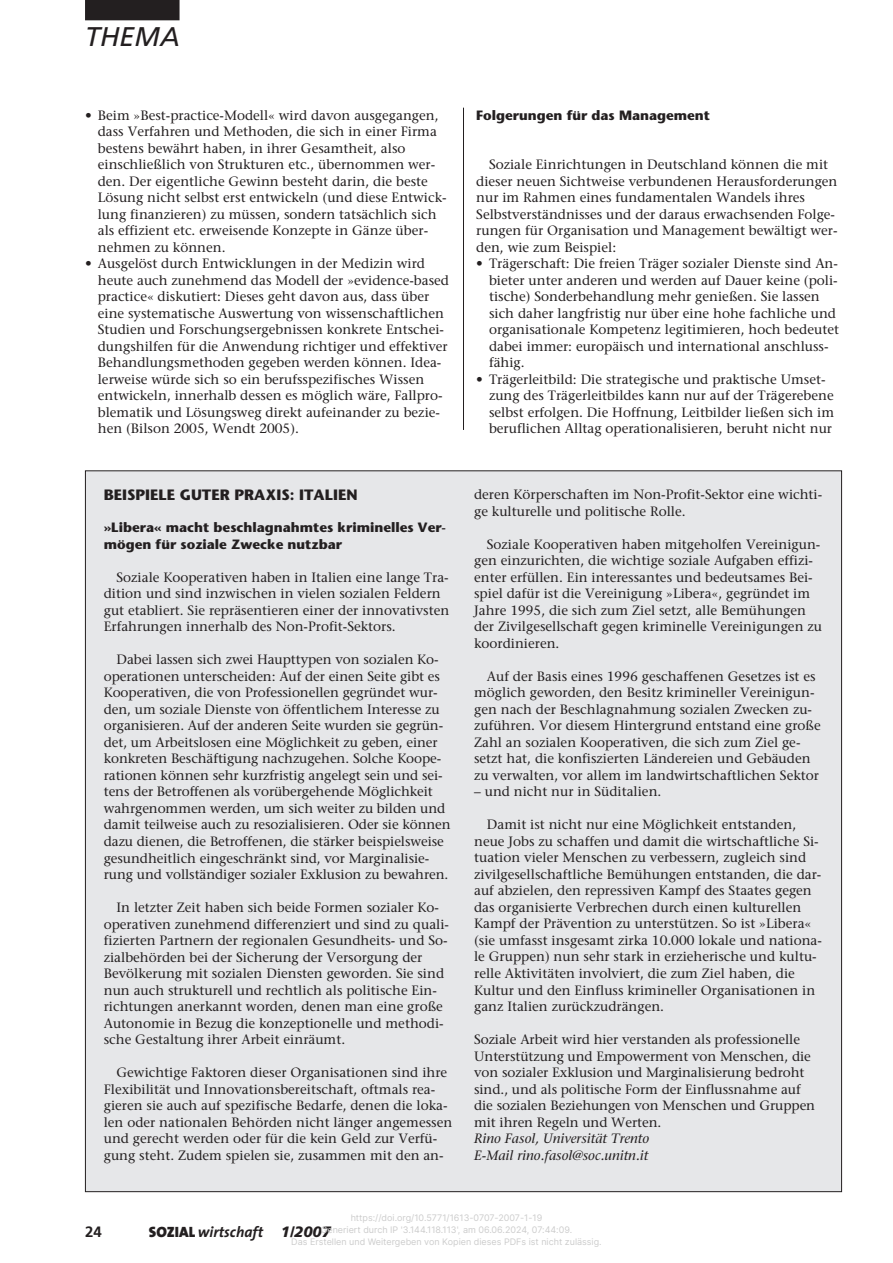
<style>
.page{position:relative;width:893px;height:1263px;background:#fff}
.page>*{position:absolute;margin:0;border:0;box-sizing:border-box;transform-origin:0 0}
.t1{font:italic 27px "Frutiger";color:#231f20}
.t2{font:700 15px "Stone Sans";color:#231f20}
.t3{font:italic 700 15px "The Sans";color:#231f20}
.t4{font:700 15px "Frutiger";color:#231f20}
.t5{font:13.5px/16.5px "Stone Serif";color:#231f20}
.t6{font:700 13.5px/16.5px "Stone Sans";color:#231f20}
.t7{font:italic 13.5px/16.5px "Stone Serif";color:#231f20}
.t8{font:9px/12px "Inter";color:#ccc;text-align:center}
.s1{font-family:"The Sans Black Caps";font-weight:400;font-style:normal}
.s2{font-family:"Frutiger";font-weight:900}
</style>
<div class="page">
<hr style="left:463px;top:108px;width:1px;height:322px;background:#231f20">
<div style="left:85px;top:0;width:95px;height:20px;background:#231f20"></div>
<div style="left:85px;top:471px;width:757px;height:721px;background:#e6e7e9"></div>
<h1 class="t1" style="left:85px;top:26px;width:96px">THEMA</h1>
<p class="t5" style="left:98px;top:108px;width:350px;text-indent:-13px">• Beim »Best-practice-Modell« wird davon ausgegangen, dass Verfahren und Methoden, die sich in einer Firma bestens bewährt haben, in ihrer Gesamtheit, also einschließlich von Strukturen etc., übernommen wer&shy;den. Der eigentliche Gewinn besteht darin, die beste Lösung nicht selbst erst entwickeln (und diese Entwick&shy;lung finanzieren) zu müssen, sondern tatsächlich sich als effizient etc. erweisende Konzepte in Gänze über&shy;nehmen zu können.</p>
<p class="t5" style="left:98px;top:257px;width:353px;text-indent:-13px">• Ausgelöst durch Entwicklungen in der Medizin wird heute auch zunehmend das Modell der »evidence-based practice« diskutiert: Dieses geht davon aus, dass über eine systematische Auswertung von wissenschaftlichen Studien und Forschungsergebnissen konkrete Entschei&shy;dungshilfen für die Anwendung richtiger und effektiver Behandlungsmethoden gegeben werden können. Idea&shy;lerweise würde sich so ein berufsspezifisches Wissen entwickeln, innerhalb dessen es möglich wäre, Fallpro&shy;blematik und Lösungsweg direkt aufeinander zu bezie&shy;hen (Bilson 2005, Wendt 2005).</p>
<p class="t2" style="left:104px;top:489px;width:255px">BEISPIELE GUTER PRAXIS: ITALIEN</p>
<p class="t6" style="left:104px;top:521px;width:344px">»Libera« macht beschlagnahmtes kriminelles Ver&shy;mögen für soziale Zwecke nutzbar</p>
<p class="t5" style="left:104px;top:570px;width:347px;text-indent:13px">Soziale Kooperativen haben in Italien eine lange Tra&shy;dition und sind inzwischen in vielen sozialen Feldern gut etabliert. Sie repräsentieren einer der innovativsten Erfahrungen innerhalb des Non-Profit-Sektors.</p>
<p class="t5" style="left:104px;top:653px;width:348px;text-indent:13px">Dabei lassen sich zwei Haupttypen von sozialen Ko&shy;operationen unterscheiden: Auf der einen Seite gibt es Kooperativen, die von Professionellen gegründet wur&shy;den, um soziale Dienste von öffentlichem Interesse zu organisieren. Auf der anderen Seite wurden sie gegrün&shy;det, um Arbeitslosen eine Möglichkeit zu geben, einer konkreten Beschäftigung nachzugehen. Solche Koope&shy;rationen können sehr kurzfristig angelegt sein und sei&shy;tens der Betroffenen als vorübergehende Möglichkeit wahrgenommen werden, um sich weiter zu bilden und damit teilweise auch zu resozialisieren. Oder sie können dazu dienen, die Betroffenen, die stärker beispielsweise gesundheitlich eingeschränkt sind, vor Marginalisie&shy;rung und vollständiger sozialer Exklusion zu bewahren.</p>
<p class="t5" style="left:104px;top:900px;width:347px;text-indent:13px">In letzter Zeit haben sich beide Formen sozialer Ko&shy;operativen zunehmend differenziert und sind zu quali&shy;fizierten Partnern der regionalen Gesundheits- und So&shy;zialbehörden bei der Sicherung der Versorgung der Bevölkerung mit sozialen Diensten geworden. Sie sind nun auch strukturell und rechtlich als politische Ein&shy;richtungen anerkannt worden, denen man eine große Autonomie in Bezug die konzeptionelle und methodi&shy;sche Gestaltung ihrer Arbeit einräumt.</p>
<p class="t5" style="left:104px;top:1065px;width:350px;text-indent:13px">Gewichtige Faktoren dieser Organisationen sind ihre Flexibilität und Innovationsbereitschaft, oftmals rea&shy;gieren sie auch auf spezifische Bedarfe, denen die loka&shy;len oder nationalen Behörden nicht länger angemessen und gerecht werden oder für die kein Geld zur Verfü&shy;gung steht. Zudem spielen sie, zusammen mit den an-</p>
<p class="t6" style="left:476px;top:108px;width:235px">Folgerungen für das Management</p>
<p class="t5" style="left:476px;top:158px;width:363px;text-indent:13px">Soziale Einrichtungen in Deutschland können die mit dieser neuen Sichtweise verbundenen Herausforderungen nur im Rahmen eines fundamentalen Wandels ihres Selbstverständnisses und der daraus erwachsenden Folge&shy;rungen für Organisation und Management bewältigt wer&shy;den, wie zum Beispiel:</p>
<p class="t5" style="left:489px;top:257px;width:351px;text-indent:-13px">• Trägerschaft: Die freien Träger sozialer Dienste sind An&shy;bieter unter anderen und werden auf Dauer keine (poli&shy;tische) Sonderbehandlung mehr genießen. Sie lassen sich daher langfristig nur über eine hohe fachliche und organisationale Kompetenz legitimieren, hoch bedeutet dabei immer: europäisch und international anschluss&shy;fähig.</p>
<p class="t5" style="left:489px;top:372px;width:347px;text-indent:-13px">• Trägerleitbild: Die strategische und praktische Umset&shy;zung des Trägerleitbildes kann nur auf der Trägerebene selbst erfolgen. Die Hoffnung, Leitbilder ließen sich im beruflichen Alltag operationalisieren, beruht nicht nur</p>
<p class="t5" style="left:474px;top:488px;width:350px">deren Körperschaften im Non-Profit-Sektor eine wichti&shy;ge kulturelle und politische Rolle.</p>
<p class="t5" style="left:474px;top:537px;width:349px;text-indent:13px">Soziale Kooperativen haben mitgeholfen Vereinigun&shy;gen einzurichten, die wichtige soziale Aufgaben effizi&shy;enter erfüllen. Ein interessantes und bedeutsames Bei&shy;spiel dafür ist die Vereinigung »Libera«, gegründet im Jahre 1995, die sich zum Ziel setzt, alle Bemühungen der Zivilgesellschaft gegen kriminelle Vereinigungen zu koordinieren.</p>
<p class="t5" style="left:474px;top:669px;width:348px;text-indent:13px">Auf der Basis eines 1996 geschaffenen Gesetzes ist es möglich geworden, den Besitz krimineller Vereinigun&shy;gen nach der Beschlagnahmung sozialen Zwecken zu&shy;zuführen. Vor diesem Hintergrund entstand eine große Zahl an sozialen Kooperativen, die sich zum Ziel ge&shy;setzt hat, die konfiszierten Ländereien und Gebäuden zu verwalten, vor allem im landwirtschaftlichen Sektor</p>
<p class="t5" style="left:474px;top:785px;width:189px">– und nicht nur in Süditalien.</p>
<p class="t5" style="left:474px;top:818px;width:349px;text-indent:13px">Damit ist nicht nur eine Möglichkeit entstanden, neue Jobs zu schaffen und damit die wirtschaftliche Si&shy;tuation vieler Menschen zu verbessern, zugleich sind zivilgesellschaftliche Bemühungen entstanden, die dar&shy;auf abzielen, den repressiven Kampf des Staates gegen das organisierte Verbrechen durch einen kulturellen Kampf der Prävention zu unterstützen. So ist »Libera« (sie umfasst insgesamt zirka 10.000 lokale und nationa&shy;le Gruppen) nun sehr stark in erzieherische und kultu&shy;relle Aktivitäten involviert, die zum Ziel haben, die Kultur und den Einfluss krimineller Organisationen in ganz Italien zurückzudrängen.</p>
<p class="t5" style="left:474px;top:1032px;width:343px">Soziale Arbeit wird hier verstanden als professionelle Unterstützung und Empowerment von Menschen, die von sozialer Exklusion und Marginalisierung bedroht sind., und als politische Form der Einflussnahme auf die sozialen Beziehungen von Menschen und Gruppen mit ihren Regeln und Werten.</p>
<p class="t7" style="left:474px;top:1131px;width:176px">Rino Fasol, Universität Trento<br>E-Mail rino.fasol@soc.unitn.it</p>
<p class="t4" style="left:85px;top:1226px;width:18px">24</p>
<p class="t8" style="left:291px;top:1212px;width:312px">https://doi.org/10.5771/1613-0707-2007-1-19<br>Generiert durch IP '3.144.118.113', am 06.06.2024, 07:44:09.<br>Das Erstellen und Weitergeben von Kopien dieses PDFs ist nicht zulässig.</p>
<p class="t3" style="left:149px;top:1226px;width:184px"><span class="s1">SOZIAL</span> wirtschaft <span class="s2">1/2007</span></p>
</div>
